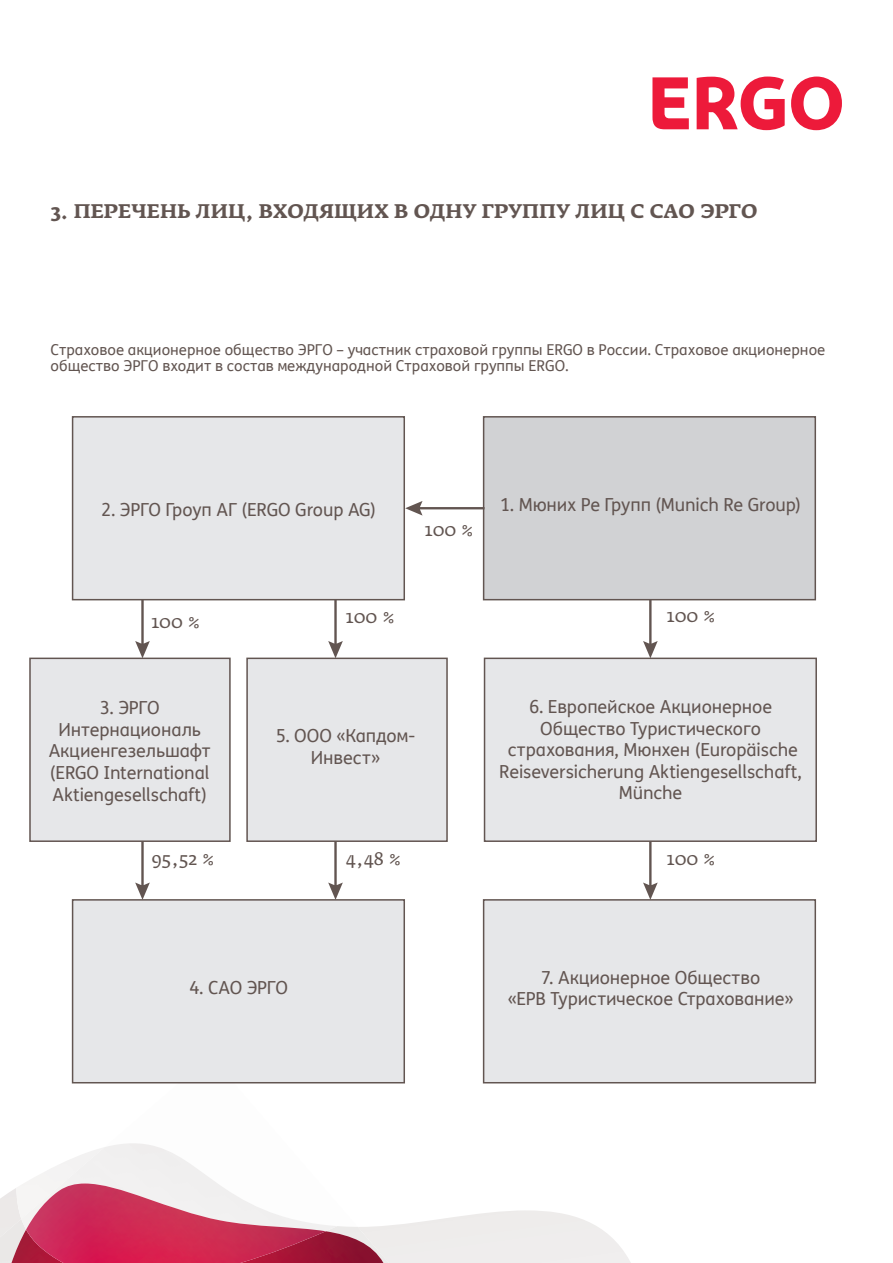
<style>
.page{position:relative;width:893px;height:1263px;background:#fff}
.page>*{position:absolute;margin:0;border:0;box-sizing:border-box;transform-origin:0 0}
.t1{font:700 19.5px "Fedra Serif A Pro";color:#625551}
.t2{font:18px/21.6px "FS Me Pro";letter-spacing:-.005em;color:#625551;text-align:center}
.t3{font:18px "Fedra Serif A Pro";color:#625551}
.t4{font:15px/16.5px "FS Me Pro";color:#625551}
</style>
<div class="page">
<svg style="left:791px;top:77px;width:51px;height:53px"></svg>
<svg style="left:697px;top:77px;width:88px;height:53px"></svg>
<svg style="left:652px;top:77px;width:37px;height:52px"></svg>
<svg style="left:408px;top:1211px;width:223px;height:52px;background:#f0efee"></svg>
<svg style="left:71px;top:825px;width:474px;height:394px"></svg>
<svg style="left:0;top:1058px;width:408px;height:205px"></svg>
<img style="left:26px;top:1183px;width:300px;height:80px">
<div style="left:73px;top:417px;width:331px;height:183px;background:#e6e7e9"></div>
<div style="left:72px;top:416px;width:333px;height:184px;border:2px solid #625551"></div>
<div style="left:484px;top:417px;width:331px;height:183px;background:#d1d2d4"></div>
<div style="left:483px;top:416px;width:333px;height:184px;border:2px solid #625551"></div>
<div style="left:30px;top:658px;width:200px;height:183px;background:#e6e7e9"></div>
<div style="left:29px;top:658px;width:202px;height:184px;border:2px solid #625551"></div>
<div style="left:247px;top:658px;width:200px;height:183px;background:#e6e7e9"></div>
<div style="left:246px;top:658px;width:202px;height:184px;border:2px solid #625551"></div>
<div style="left:484px;top:658px;width:332px;height:183px;background:#e6e7e9"></div>
<div style="left:484px;top:658px;width:333px;height:184px;border:2px solid #625551"></div>
<div style="left:73px;top:900px;width:331px;height:183px;background:#e6e7e9"></div>
<div style="left:72px;top:899px;width:333px;height:184px;border:2px solid #625551"></div>
<div style="left:484px;top:900px;width:331px;height:183px;background:#e6e7e9"></div>
<div style="left:483px;top:899px;width:333px;height:184px;border:2px solid #625551"></div>
<svg style="left:405px;top:501px;width:79px;height:15px"></svg>
<svg style="left:135px;top:600px;width:15px;height:58px"></svg>
<svg style="left:328px;top:600px;width:15px;height:58px"></svg>
<svg style="left:643px;top:600px;width:15px;height:58px"></svg>
<svg style="left:643px;top:841px;width:15px;height:59px"></svg>
<svg style="left:135px;top:841px;width:15px;height:59px"></svg>
<svg style="left:328px;top:841px;width:15px;height:59px"></svg>
<p class="t1" style="left:51px;top:199px;width:708px">3. ПЕРЕЧЕНЬ ЛИЦ, ВХОДЯЩИХ В ОДНУ ГРУППУ ЛИЦ С САО ЭРГО</p>
<p class="t4" style="left:50px;top:341px;width:776px">Страховое акционерное общество ЭРГО – участник страховой группы ERGO в России. Страховое акционерное общество ЭРГО входит в состав международной Страховой группы ERGO.</p>
<p class="t2" style="left:101px;top:498px;width:276px">2. ЭРГО Гроуп АГ (ERGO Group AG)</p>
<p class="t3" style="left:425px;top:518px;width:51px">100 %</p>
<p class="t2" style="left:500px;top:494px;width:303px">1. Мюних Ре Групп (Munich Re Group)</p>
<p class="t3" style="left:151px;top:610px;width:51px">100 %</p>
<p class="t2" style="left:49px;top:697px;width:164px">3. ЭРГО<br>Интернациональ<br>Акциенгезельшафт (ERGO International<br>Aktiengesellschaft)</p>
<p class="t3" style="left:346px;top:606px;width:51px">100 %</p>
<p class="t2" style="left:276px;top:725px;width:141px">5. ООО «Капдом-<br>Инвест»</p>
<p class="t3" style="left:667px;top:604px;width:51px">100 %</p>
<p class="t2" style="left:499px;top:696px;width:304px">6. Европейское Акционерное<br>Общество Туристического страхования, Мюнхен (Europäische<br>Reiseversicherung Aktiengesellschaft,<br>Münche</p>
<p class="t3" style="left:151px;top:847px;width:65px">95,52 %</p>
<p class="t2" style="left:189px;top:977px;width:100px">4. CАО ЭРГО</p>
<p class="t3" style="left:346px;top:847px;width:57px">4,48 %</p>
<p class="t3" style="left:667px;top:847px;width:51px">100 %</p>
<p class="t2" style="left:508px;top:966px;width:287px">7. Акционерное Общество<br>«ЕРВ Туристическое Страхование»</p>
</div>
